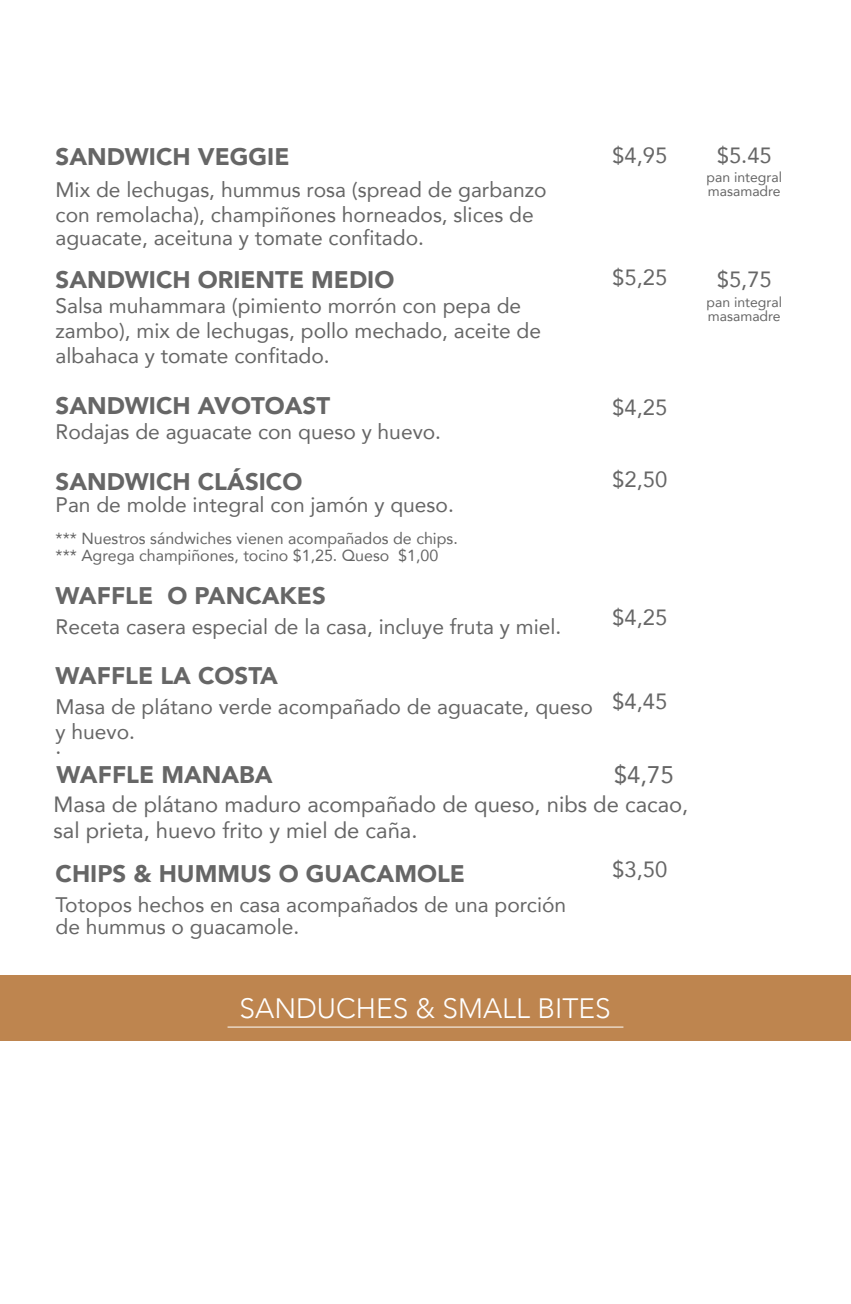
<style>
.page{position:relative;width:851px;height:1304px;background:#fff}
.page>*{position:absolute;margin:0;border:0;box-sizing:border-box;transform-origin:0 0}
.t1{font:300 28px "Avenir";color:#fff}
.t2{font:900 24px "Avenir";color:#666}
.t3{font:24px "Avenir";color:#666}
.t4{font:22px/26.4px "Avenir";color:#666}
.t5{font:21px/24.8px "Avenir";color:#666}
.t6{font:16px/16.8px "Avenir";color:#666}
.t7{font:14px/14px "Avenir";color:#666}
</style>
<div class="page">
<div style="left:0;top:975px;width:850px;height:66px;background:#be854f"></div>
<hr style="left:227px;top:1027px;width:396px;height:1px;background:#fff">
<p class="t2" style="left:56px;top:136px;width:235px">SANDWICH VEGGIE</p>
<p class="t5" style="left:56px;top:177px;width:492px">Mix de lechugas, hummus rosa (spread de garbanzo con remolacha), champiñones horneados, slices de</p>
<p class="t5" style="left:56px;top:225px;width:370px">aguacate, aceituna y tomate confitado.</p>
<p class="t2" style="left:56px;top:259px;width:340px">SANDWICH ORIENTE MEDIO</p>
<p class="t5" style="left:56px;top:293px;width:487px">Salsa muhammara (pimiento morrón con pepa de zambo), mix de lechugas, pollo mechado, aceite de albahaca y tomate confitado.</p>
<p class="t2" style="left:56px;top:386px;width:276px">SANDWICH AVOTOAST</p>
<p class="t5" style="left:56px;top:419px;width:387px">Rodajas de aguacate con queso y huevo.</p>
<p class="t2" style="left:56px;top:461px;width:248px">SANDWICH CLÁSICO</p>
<p class="t5" style="left:56px;top:491px;width:400px">Pan de molde integral con jamón y queso.</p>
<p class="t6" style="left:56px;top:529px;width:404px">*** Nuestros sándwiches vienen acompañados de chips. *** Agrega champiñones, tocino $1,25. Queso $1,00</p>
<p class="t2" style="left:56px;top:576px;width:272px">WAFFLE O PANCAKES</p>
<p class="t5" style="left:56px;top:613px;width:507px">Receta casera especial de la casa, incluye fruta y miel.</p>
<p class="t2" style="left:56px;top:655px;width:224px">WAFFLE LA COSTA</p>
<p class="t5" style="left:56px;top:693px;width:539px">Masa de plátano verde acompañado de aguacate, queso y huevo.</p>
<p class="t5" style="left:56px;top:734px;width:7px">.</p>
<p class="t4" style="left:612px;top:142px;width:57px">$4,95</p>
<p class="t4" style="left:612px;top:264px;width:57px">$5,25</p>
<p class="t4" style="left:612px;top:394px;width:57px">$4,25</p>
<p class="t4" style="left:612px;top:466px;width:57px">$2,50</p>
<p class="t4" style="left:612px;top:604px;width:57px">$4,25</p>
<p class="t4" style="left:612px;top:688px;width:57px">$4,45</p>
<p class="t2" style="left:57px;top:754px;width:217px">WAFFLE MANABA</p>
<p class="t3" style="left:613px;top:755px;width:62px">$4,75</p>
<p class="t4" style="left:54px;top:791px;width:636px">Masa de plátano maduro acompañado de queso, nibs de cacao, sal prieta, huevo frito y miel de caña.</p>
<p class="t2" style="left:56px;top:854px;width:411px">CHIPS &amp; HUMMUS O GUACAMOLE</p>
<p class="t5" style="left:56px;top:892px;width:512px;line-height:22.8px">Totopos hechos en casa acompañados de una porción de hummus o guacamole.</p>
<p class="t4" style="left:612px;top:856px;width:57px">$3,50</p>
<p class="t4" style="left:716px;top:142px;width:57px">$5.45</p>
<p class="t7" style="left:706px;top:169px;width:77px">pan integral masamadre</p>
<p class="t4" style="left:716px;top:266px;width:57px">$5,75</p>
<p class="t7" style="left:706px;top:295px;width:77px">pan integral masamadre</p>
<h1 class="t1" style="left:239px;top:992px;width:372px">SANDUCHES &amp; SMALL BITES</h1>
</div>
